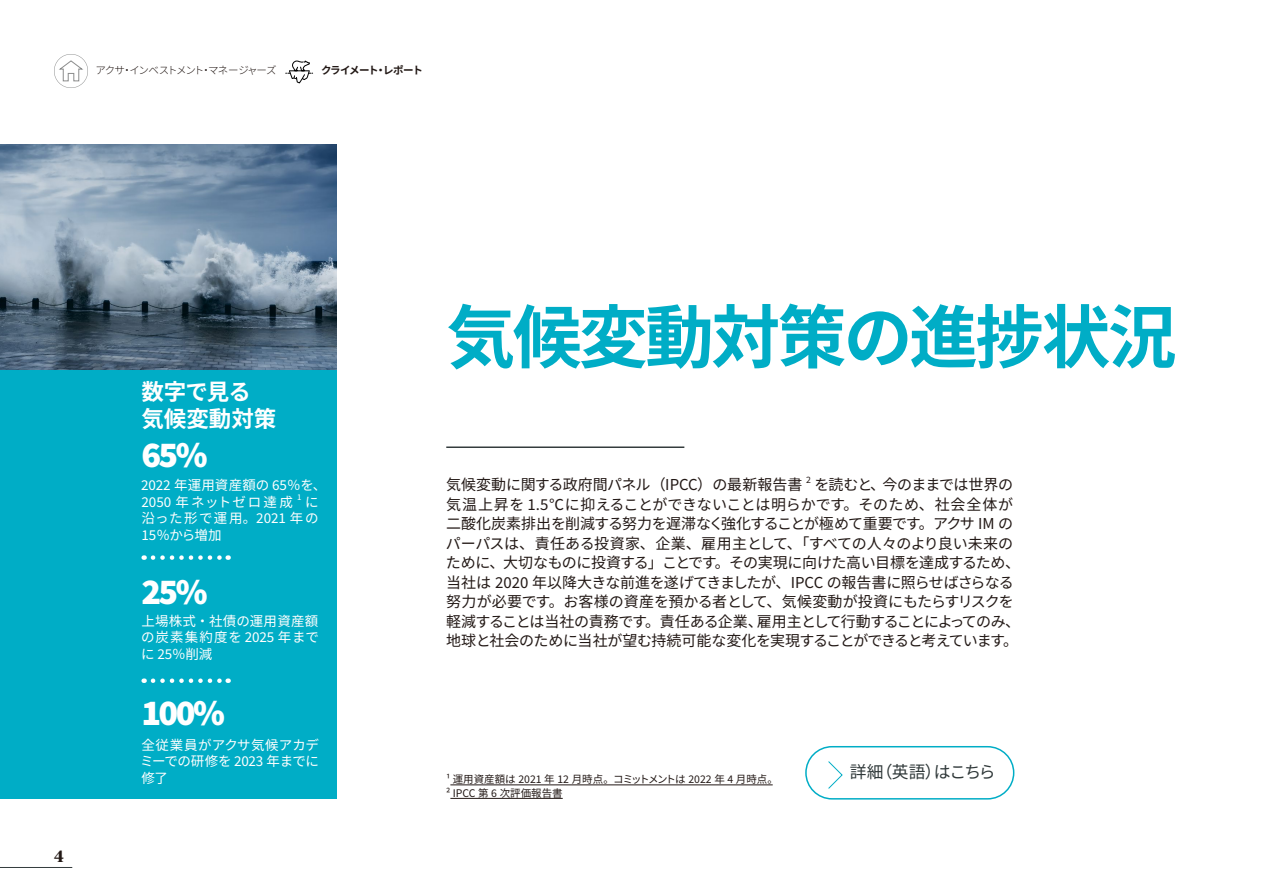
<style>
.page{position:relative;width:1263px;height:893px;background:#fff}
.page>*{position:absolute;margin:0;border:0;box-sizing:border-box;transform-origin:0 0}
.t1{font:700 69px "Source Han Sans JP";letter-spacing:-.04em;color:#00adc6}
.t2{font:900 36.6px "Source Sans Pro";letter-spacing:-.07em;color:#fff}
.t3{font:700 22.5px/27px "Source Han Sans JP";color:#fff}
.t4{font:16.8px "Source Han Sans JP";letter-spacing:-.07em;color:#2f3839}
.t5{font:700 16.5px "Publico Headline";color:#221815}
.t6{font:15px/19.5px "Source Han Sans JP";letter-spacing:-.02em;color:#221815}
.t7{font:15px "Source Han Sans JP";color:#221815}
.t8{font:13.5px/16.5px "Source Han Sans JP";letter-spacing:.005em;color:#fff;text-align:justify}
.t9{font:10.5px/13.5px "Source Han Sans JP";color:#221815}
.t10{font:300 10.5px "Source Han Sans JP";letter-spacing:-.1em;color:#221815}
.t11{font:700 10.5px "Source Han Sans JP";letter-spacing:-.095em;color:#221815}
.t12{font:8.7px "Source Han Sans JP";color:#221815}
.t13{font:7.8px "Source Han Sans JP";color:#fff}
</style>
<div class="page">
<svg style="left:286px;top:60px;width:27px;height:24px"></svg>
<svg style="left:54px;top:54px;width:34px;height:34px"></svg>
<hr style="left:0;top:867px;width:72px;height:1px;background:#343c3d">
<div style="left:0;top:358px;width:337px;height:441px;background:#00adc6"></div>
<img style="left:0;top:144px;width:336px;height:226px">
<hr style="left:446px;top:446px;width:238px;height:2px;background:#343c3d">
<div style="left:805px;top:746px;width:209px;height:54px;border:2px solid #00adc6;border-radius:26px"></div>
<svg style="left:828px;top:761px;width:15px;height:28px"></svg>
<svg style="left:153px;top:555px;width:76px;height:5px"></svg>
<svg style="left:153px;top:678px;width:76px;height:5px"></svg>
<hr style="left:450px;top:785px;width:323px;height:1px;background:#221815">
<hr style="left:450px;top:798px;width:113px;height:1px;background:#221815">
<p class="t10" style="left:96px;top:65px;width:182px">アクサ・インベストメント・マネージャーズ</p>
<p class="t11" style="left:321px;top:65px;width:103px">クライメート・レポート</p>
<p class="t5" style="left:54px;top:844px;width:11px">4</p>
<h3 class="t3" style="left:141px;top:379px;width:136px">数字で見る気候変動対策</h3>
<h2 class="t2" style="left:141px;top:431px;width:68px">65%</h2>
<p class="t8" style="left:141px;top:477px;width:186px">2022 年運用資産額の 65％を、<br>2050 年ネットゼロ達成</p>
<p class="t13" style="left:297px;top:493px;width:6px">1</p>
<p class="t8" style="left:141px;top:494px;width:179px;text-indent:164px">に沿った形で運用。2021 年の15％から増加</p>
<h2 class="t2" style="left:141px;top:568px;width:68px">25%</h2>
<p class="t8" style="left:141px;top:613px;width:179px">上場株式・社債の運用資産額の炭素集約度を 2025 年までに 25％削減</p>
<h2 class="t2" style="left:141px;top:689px;width:85px">100%</h2>
<p class="t8" style="left:140px;top:737px;width:180px">全従業員がアクサ気候アカデミーでの研修を 2023 年までに修了</p>
<h1 class="t1" style="left:446px;top:298px;width:732px">気候変動対策の進捗状況</h1>
<p class="t7" style="left:446px;top:476px;width:358px">気候変動に関する政府間パネル（IPCC）の最新報告書</p>
<p class="t12" style="left:806px;top:475px;width:6px">2</p>
<p class="t6" style="left:446px;top:475px;width:576px;text-indent:369px">を読むと、今のままでは世界の気温上昇を 1.5℃に抑えることができないことは明らかです。そのため、社会全体が二酸化炭素排出を削減する努力を遅滞なく強化することが極めて重要です。アクサ IM のパーパスは、責任ある投資家、企業、雇用主として、「すべての人々のより良い未来のために、大切なものに投資する」ことです。その実現に向けた高い目標を達成するため、当社は 2020 年以降大きな前進を遂げてきましたが、IPCC の報告書に照らせばさらなる努力が必要です。お客様の資産を預かる者として、気候変動が投資にもたらすリスクを軽減することは当社の責務です。責任ある企業、雇用主として行動することによってのみ、地球と社会のために当社が望む持続可能な変化を実現することができると考えています。</p>
<p class="t9" style="left:446px;top:773px;width:333px">¹ 運用資産額は 2021 年 12 月時点。コミットメントは 2022 年 4 月時点。<br>² IPCC 第 6 次評価報告書</p>
<p class="t4" style="left:850px;top:763px;width:147px">詳細（英語）はこちら</p>
</div>
